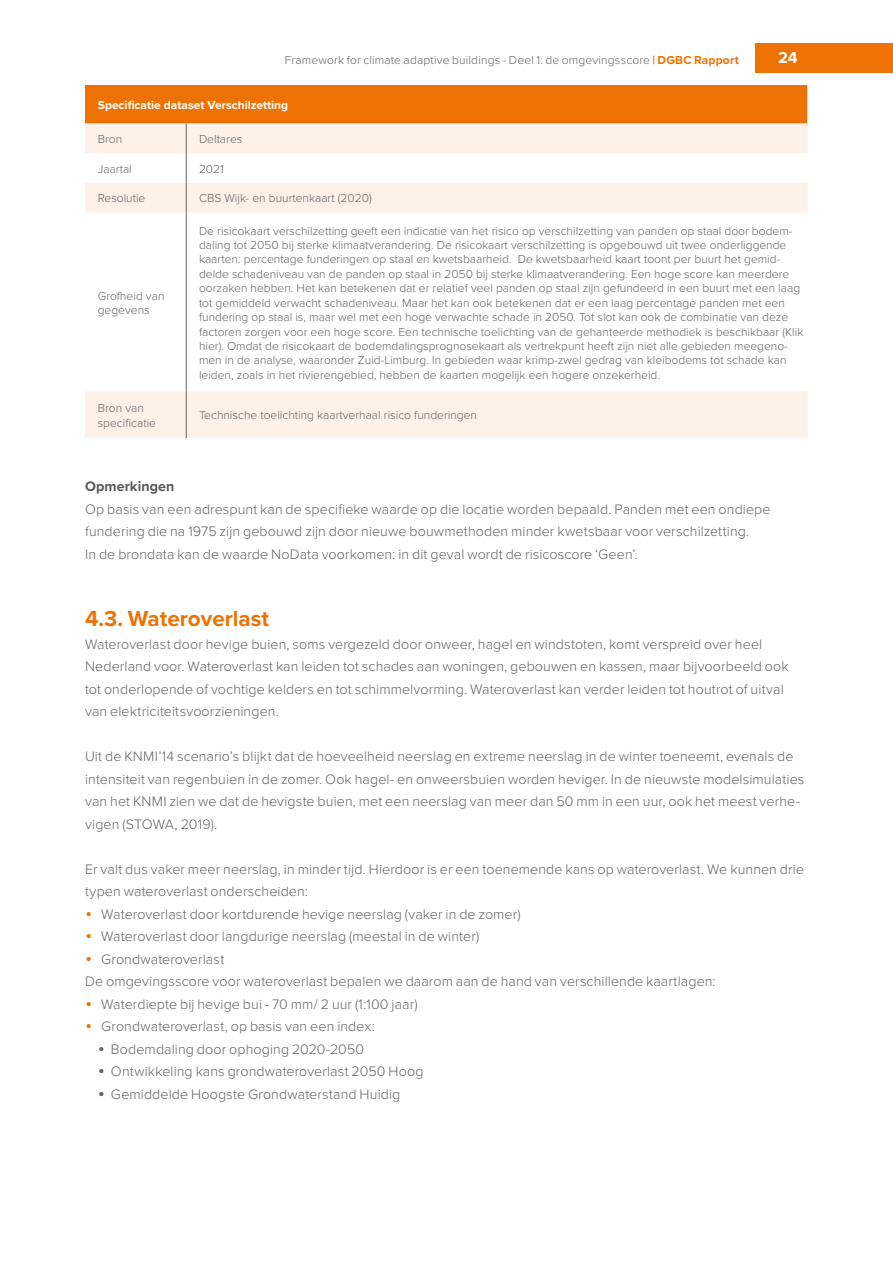
<style>
.page{position:relative;width:893px;height:1263px;background:#fff}
.page>*{position:absolute;margin:0;border:0;box-sizing:border-box;transform-origin:0 0}
.t1{font:700 22.5px "Proxima Nova";color:#ee7203}
.t2{font:700 16.5px "Proxima Nova";color:#fff}
.t3{font:300 14.25px/22.5px "Proxima Nova";letter-spacing:.005em;color:#646363}
.t4{font:700 14.25px "Proxima Nova";letter-spacing:.005em;color:#575756}
.t5{font:300 12px/14.4px "Proxima Nova";color:#646363}
.t6{font:700 12px "Proxima Nova";color:#fff}
.s1{font-weight:700;color:#ee7203}
.s2{font-size:20.25px;color:#ee7203}
.s3{font-size:20.25px}
</style>
<div class="page">
<div style="left:755px;top:43px;width:138px;height:30px;background:#ee7203"></div>
<div style="left:85px;top:85px;width:723px;height:38px;background:#ee7203"></div>
<svg style="left:85px;top:123px;width:723px;height:315px"></svg>
<hr style="left:807px;top:85px;width:1px;height:38px;background:#fff">
<hr style="left:186px;top:123px;width:1px;height:30px;background:#646363">
<hr style="left:186px;top:153px;width:1px;height:30px;background:#646363">
<hr style="left:186px;top:183px;width:1px;height:30px;background:#646363">
<hr style="left:186px;top:213px;width:1px;height:178px;background:#646363">
<hr style="left:186px;top:391px;width:1px;height:47px;background:#646363">
<p class="t5" style="left:285px;top:52px;width:455px">Framework for climate adaptive buildings - Deel 1: de omgevingsscore <span class="s1">| DGBC Rapport</span></p>
<p class="t2" style="left:778px;top:45px;width:21px">24</p>
<p class="t6" style="left:98px;top:96px;width:192px">Specificatie dataset Verschilzetting</p>
<p class="t5" style="left:98px;top:131px;width:26px">Bron</p>
<p class="t5" style="left:199px;top:131px;width:45px">Deltares</p>
<p class="t5" style="left:98px;top:161px;width:36px">Jaartal</p>
<p class="t5" style="left:199px;top:161px;width:26px">2021</p>
<p class="t5" style="left:98px;top:191px;width:49px">Resolutie</p>
<p class="t5" style="left:199px;top:191px;width:174px">CBS Wijk- en buurtenkaart (2020)</p>
<p class="t5" style="left:98px;top:288px;width:68px">Grofheid van gegevens</p>
<p class="t5" style="left:199px;top:223px;width:606px">De risicokaart verschilzetting geeft een indicatie van het risico op verschilzetting van panden op staal door bodem&shy;daling tot 2050 bij sterke klimaatverandering. De risicokaart verschilzetting is opgebouwd uit twee onderliggende kaarten: percentage funderingen op staal en kwetsbaarheid. De kwetsbaarheid kaart toont per buurt het gemid&shy;delde schadeniveau van de panden op staal in 2050 bij sterke klimaatverandering. Een hoge score kan meerdere oorzaken hebben. Het kan betekenen dat er relatief veel panden op staal zijn gefundeerd in een buurt met een laag tot gemiddeld verwacht schadeniveau. Maar het kan ook betekenen dat er een laag percentage panden met een fundering op staal is, maar wel met een hoge verwachte schade in 2050. Tot slot kan ook de combinatie van deze factoren zorgen voor een hoge score. Een technische toelichting van de gehanteerde methodiek is beschikbaar (Klik hier). Omdat de risicokaart de bodemdalingsprognosekaart als vertrekpunt heeft zijn niet alle gebieden meegeno&shy;men in de analyse, waaronder Zuid-Limburg. In gebieden waar krimp-zwel gedrag van kleibodems tot schade kan leiden, zoals in het rivierengebied, hebben de kaarten mogelijk een hogere onzekerheid.</p>
<p class="t5" style="left:98px;top:400px;width:60px">Bron van specificatie</p>
<p class="t5" style="left:199px;top:408px;width:279px">Technische toelichting kaartverhaal risico funderingen</p>
<p class="t4" style="left:85px;top:476px;width:91px">Opmerkingen</p>
<p class="t3" style="left:85px;top:497px;width:687px">Op basis van een adrespunt kan de specifieke waarde op die locatie worden bepaald. Panden met een ondiepe fundering die na 1975 zijn gebouwd zijn door nieuwe bouwmethoden minder kwetsbaar voor verschilzetting.<br>In de brondata kan de waarde NoData voorkomen: in dit geval wordt de risicoscore ‘Geen’.</p>
<h1 class="t1" style="left:85px;top:602px;width:186px">4.3. Wateroverlast</h1>
<p class="t3" style="left:85px;top:632px;width:705px">Wateroverlast door hevige buien, soms vergezeld door onweer, hagel en windstoten, komt verspreid over heel Nederland voor. Wateroverlast kan leiden tot schades aan woningen, gebouwen en kassen, maar bijvoorbeeld ook tot onderlopende of vochtige kelders en tot schimmelvorming. Wateroverlast kan verder leiden tot houtrot of uitval van elektriciteitsvoorzieningen.</p>
<p class="t3" style="left:85px;top:745px;width:721px">Uit de KNMI’14 scenario’s blijkt dat de hoeveelheid neerslag en extreme neerslag in de winter toeneemt, evenals de intensiteit van regenbuien in de zomer. Ook hagel- en onweersbuien worden heviger. In de nieuwste modelsimulaties van het KNMI zien we dat de hevigste buien, met een neerslag van meer dan 50 mm in een uur, ook het meest verhe&shy;vigen (STOWA, 2019).</p>
<p class="t3" style="left:85px;top:857px;width:720px">Er valt dus vaker meer neerslag, in minder tijd. Hierdoor is er een toenemende kans op wateroverlast. We kunnen drie typen wateroverlast onderscheiden:</p>
<p class="t3" style="left:85px;top:902px;width:437px"><span class="s2">•</span> Wateroverlast door kortdurende hevige neerslag (vaker in de zomer)</p>
<p class="t3" style="left:85px;top:925px;width:396px"><span class="s2">•</span> Wateroverlast door langdurige neerslag (meestal in de winter)</p>
<p class="t3" style="left:85px;top:947px;width:632px"><span class="s2">•</span> Grondwateroverlast<br>De omgevingsscore voor wateroverlast bepalen we daarom aan de hand van verschillende kaartlagen:</p>
<p class="t3" style="left:85px;top:992px;width:334px"><span class="s2">•</span> Waterdiepte bij hevige bui - 70 mm/ 2 uur (1:100 jaar)</p>
<p class="t3" style="left:85px;top:1015px;width:291px"><span class="s2">•</span> Grondwateroverlast, op basis van een index:</p>
<p class="t3" style="left:98px;top:1037px;width:268px"><span class="s3">•</span> Bodemdaling door ophoging 2020-2050</p>
<p class="t3" style="left:98px;top:1060px;width:327px"><span class="s3">•</span> Ontwikkeling kans grondwateroverlast 2050 Hoog</p>
<p class="t3" style="left:98px;top:1082px;width:304px"><span class="s3">•</span> Gemiddelde Hoogste Grondwaterstand Huidig</p>
</div>
